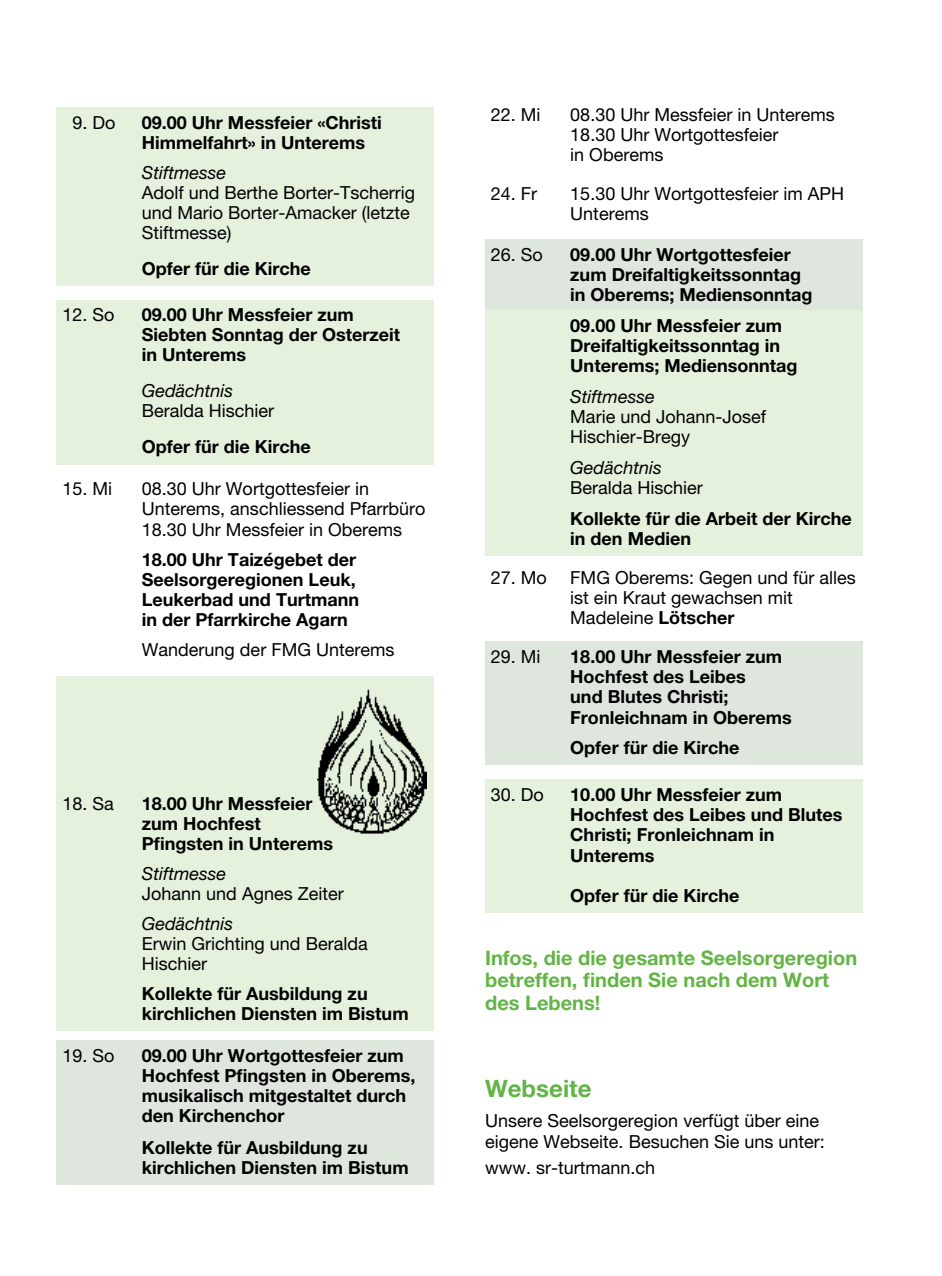
<style>
.page{position:relative;width:942px;height:1276px;background:#fff}
.page>*{position:absolute;margin:0;border:0;box-sizing:border-box;transform-origin:0 0}
.t1{font:700 24px "Helvetica Neue LT Pro";color:#62b445}
.t2{font:700 20px/22.2px "Helvetica Neue LT Pro";color:#62b445}
.t3{font:700 18px/20px "Helvetica Neue LT Pro";color:#000}
.t4{font:18px/20.2px "Helvetica Neue LT Pro";color:#000}
.t5{font:italic 18px "Helvetica Neue LT Pro";color:#000}
.s1{font-weight:700}
</style>
<div class="page">
<div style="left:57px;top:108px;width:377px;height:52px;background:#e5f0dd"></div>
<div style="left:57px;top:158px;width:377px;height:32px;background:#e5f0dd"></div>
<div style="left:57px;top:178px;width:377px;height:72px;background:#e5f0dd"></div>
<div style="left:57px;top:234px;width:377px;height:32px;background:#e5f0dd"></div>
<div style="left:57px;top:254px;width:377px;height:32px;background:#e5f0dd"></div>
<div style="left:57px;top:300px;width:377px;height:72px;background:#e5f0dd"></div>
<div style="left:57px;top:356px;width:377px;height:32px;background:#e5f0dd"></div>
<div style="left:57px;top:376px;width:377px;height:32px;background:#e5f0dd"></div>
<div style="left:57px;top:396px;width:377px;height:32px;background:#e5f0dd"></div>
<div style="left:57px;top:412px;width:377px;height:32px;background:#e5f0dd"></div>
<div style="left:57px;top:432px;width:377px;height:32px;background:#e5f0dd"></div>
<div style="left:57px;top:676px;width:377px;height:32px;background:#e5f0dd"></div>
<div style="left:57px;top:696px;width:377px;height:32px;background:#e5f0dd"></div>
<div style="left:57px;top:716px;width:377px;height:32px;background:#e5f0dd"></div>
<div style="left:57px;top:736px;width:377px;height:32px;background:#e5f0dd"></div>
<div style="left:57px;top:768px;width:377px;height:32px;background:#e5f0dd"></div>
<div style="left:57px;top:788px;width:377px;height:52px;background:#e5f0dd"></div>
<div style="left:57px;top:838px;width:377px;height:32px;background:#e5f0dd"></div>
<div style="left:57px;top:858px;width:377px;height:32px;background:#e5f0dd"></div>
<div style="left:57px;top:888px;width:377px;height:32px;background:#e5f0dd"></div>
<div style="left:57px;top:908px;width:377px;height:32px;background:#e5f0dd"></div>
<div style="left:57px;top:928px;width:377px;height:52px;background:#e5f0dd"></div>
<div style="left:57px;top:978px;width:377px;height:52px;background:#e5f0dd"></div>
<div style="left:57px;top:1040px;width:377px;height:92px;background:#dfe6de"></div>
<div style="left:57px;top:1132px;width:377px;height:52px;background:#dfe6de"></div>
<div style="left:485px;top:239px;width:377px;height:73px;background:#dfe6de"></div>
<div style="left:485px;top:310px;width:377px;height:73px;background:#e5f0dd"></div>
<div style="left:485px;top:381px;width:377px;height:33px;background:#e5f0dd"></div>
<div style="left:485px;top:402px;width:377px;height:52px;background:#e5f0dd"></div>
<div style="left:485px;top:452px;width:377px;height:33px;background:#e5f0dd"></div>
<div style="left:485px;top:483px;width:377px;height:32px;background:#e5f0dd"></div>
<div style="left:485px;top:503px;width:377px;height:53px;background:#e5f0dd"></div>
<div style="left:485px;top:641px;width:377px;height:93px;background:#dfe6de"></div>
<div style="left:485px;top:733px;width:377px;height:32px;background:#dfe6de"></div>
<div style="left:485px;top:779px;width:377px;height:93px;background:#e5f0dd"></div>
<div style="left:485px;top:860px;width:377px;height:32px;background:#e5f0dd"></div>
<div style="left:485px;top:881px;width:377px;height:32px;background:#e5f0dd"></div>
<img style="left:317px;top:689px;width:109px;height:145px">
<p class="t4" style="left:72px;top:112px;width:45px">9. Do</p>
<p class="t3" style="left:142px;top:112px;width:241px">09.00 Uhr Messfeier «Christi<br>Himmelfahrt» in Unterems</p>
<p class="t5" style="left:142px;top:162px;width:86px">Stiftmesse</p>
<p class="t4" style="left:142px;top:182px;width:275px">Adolf und Berthe Borter-Tscherrig und Mario Borter-Amacker (letzte<br>Stiftmesse)</p>
<p class="t3" style="left:142px;top:258px;width:170px">Opfer für die Kirche</p>
<p class="t4" style="left:62px;top:304px;width:54px">12. So</p>
<p class="t3" style="left:142px;top:304px;width:260px">09.00 Uhr Messfeier zum<br>Siebten Sonntag der Osterzeit in Unterems</p>
<p class="t5" style="left:142px;top:380px;width:93px">Gedächtnis</p>
<p class="t4" style="left:142px;top:401px;width:134px">Beralda Hischier</p>
<p class="t3" style="left:142px;top:436px;width:170px">Opfer für die Kirche</p>
<p class="t4" style="left:62px;top:479px;width:51px">15. Mi</p>
<p class="t4" style="left:142px;top:479px;width:285px">08.30 Uhr Wortgottesfeier in<br>Unterems, anschliessend Pfarrbüro<br>18.30 Uhr Messfeier in Oberems</p>
<p class="t3" style="left:142px;top:549px;width:219px">18.00 Uhr Taizégebet der<br>Seelsorgeregionen Leuk,<br>Leukerbad und Turtmann in der Pfarrkirche Agarn</p>
<p class="t4" style="left:142px;top:639px;width:254px">Wanderung der FMG Unterems</p>
<p class="t4" style="left:62px;top:793px;width:53px">18. Sa</p>
<p class="t3" style="left:142px;top:793px;width:192px">18.00 Uhr Messfeier zum Hochfest<br>Pfingsten in Unterems</p>
<p class="t5" style="left:142px;top:862px;width:86px">Stiftmesse</p>
<p class="t4" style="left:142px;top:883px;width:203px">Johann und Agnes Zeiter</p>
<p class="t5" style="left:142px;top:912px;width:93px">Gedächtnis</p>
<p class="t4" style="left:142px;top:933px;width:227px">Erwin Grichting und Beralda<br>Hischier</p>
<p class="t3" style="left:142px;top:983px;width:268px">Kollekte für Ausbildung zu kirchlichen Diensten im Bistum</p>
<p class="t4" style="left:62px;top:1045px;width:54px">19. So</p>
<p class="t3" style="left:142px;top:1045px;width:275px">09.00 Uhr Wortgottesfeier zum<br>Hochfest Pfingsten in Oberems, musikalisch mitgestaltet durch den Kirchenchor</p>
<p class="t3" style="left:142px;top:1137px;width:268px">Kollekte für Ausbildung zu kirchlichen Diensten im Bistum</p>
<p class="t4" style="left:490px;top:104px;width:51px">22. Mi</p>
<p class="t4" style="left:570px;top:104px;width:266px">08.30 Uhr Messfeier in Unterems<br>18.30 Uhr Wortgottesfeier<br>in Oberems</p>
<p class="t4" style="left:490px;top:183px;width:48px">24. Fr</p>
<p class="t4" style="left:570px;top:183px;width:275px">15.30 Uhr Wortgottesfeier im APH<br>Unterems</p>
<p class="t4" style="left:490px;top:244px;width:54px">26. So</p>
<p class="t3" style="left:570px;top:244px;width:243px">09.00 Uhr Wortgottesfeier zum Dreifaltigkeitssonntag in Oberems; Mediensonntag</p>
<p class="t3" style="left:570px;top:315px;width:228px">09.00 Uhr Messfeier zum<br>Dreifaltigkeitssonntag in<br>Unterems; Mediensonntag</p>
<p class="t5" style="left:570px;top:386px;width:86px">Stiftmesse</p>
<p class="t4" style="left:570px;top:406px;width:197px">Marie und Johann-Josef<br>Hischier-Bregy</p>
<p class="t5" style="left:570px;top:457px;width:93px">Gedächtnis</p>
<p class="t4" style="left:570px;top:477px;width:134px">Beralda Hischier</p>
<p class="t3" style="left:570px;top:508px;width:283px">Kollekte für die Arbeit der Kirche in den Medien</p>
<p class="t4" style="left:490px;top:567px;width:58px">27. Mo</p>
<p class="t4" style="left:570px;top:567px;width:287px">FMG Oberems: Gegen und für alles ist ein Kraut gewachsen mit<br>Madeleine <span class="s1">Lötscher</span></p>
<p class="t4" style="left:490px;top:646px;width:51px">29. Mi</p>
<p class="t3" style="left:570px;top:646px;width:223px">18.00 Uhr Messfeier zum<br>Hochfest des Leibes<br>und Blutes Christi;<br>Fronleichnam in Oberems</p>
<p class="t3" style="left:570px;top:737px;width:170px">Opfer für die Kirche</p>
<p class="t4" style="left:490px;top:784px;width:55px">30. Do</p>
<p class="t3" style="left:570px;top:784px;width:273px">10.00 Uhr Messfeier zum<br>Hochfest des Leibes und Blutes<br>Christi; Fronleichnam in<br>Unterems</p>
<p class="t3" style="left:570px;top:885px;width:170px">Opfer für die Kirche</p>
<p class="t2" style="left:485px;top:946px;width:373px">Infos, die die gesamte Seelsorgeregion betreffen, finden Sie nach dem Wort des Lebens!</p>
<h1 class="t1" style="left:485px;top:1073px;width:108px">Webseite</h1>
<p class="t4" style="left:485px;top:1110px;width:341px">Unsere Seelsorgeregion verfügt über eine eigene Webseite. Besuchen Sie uns unter:</p>
<p class="t4" style="left:485px;top:1157px;width:171px">www. sr-turtmann.ch</p>
</div>
